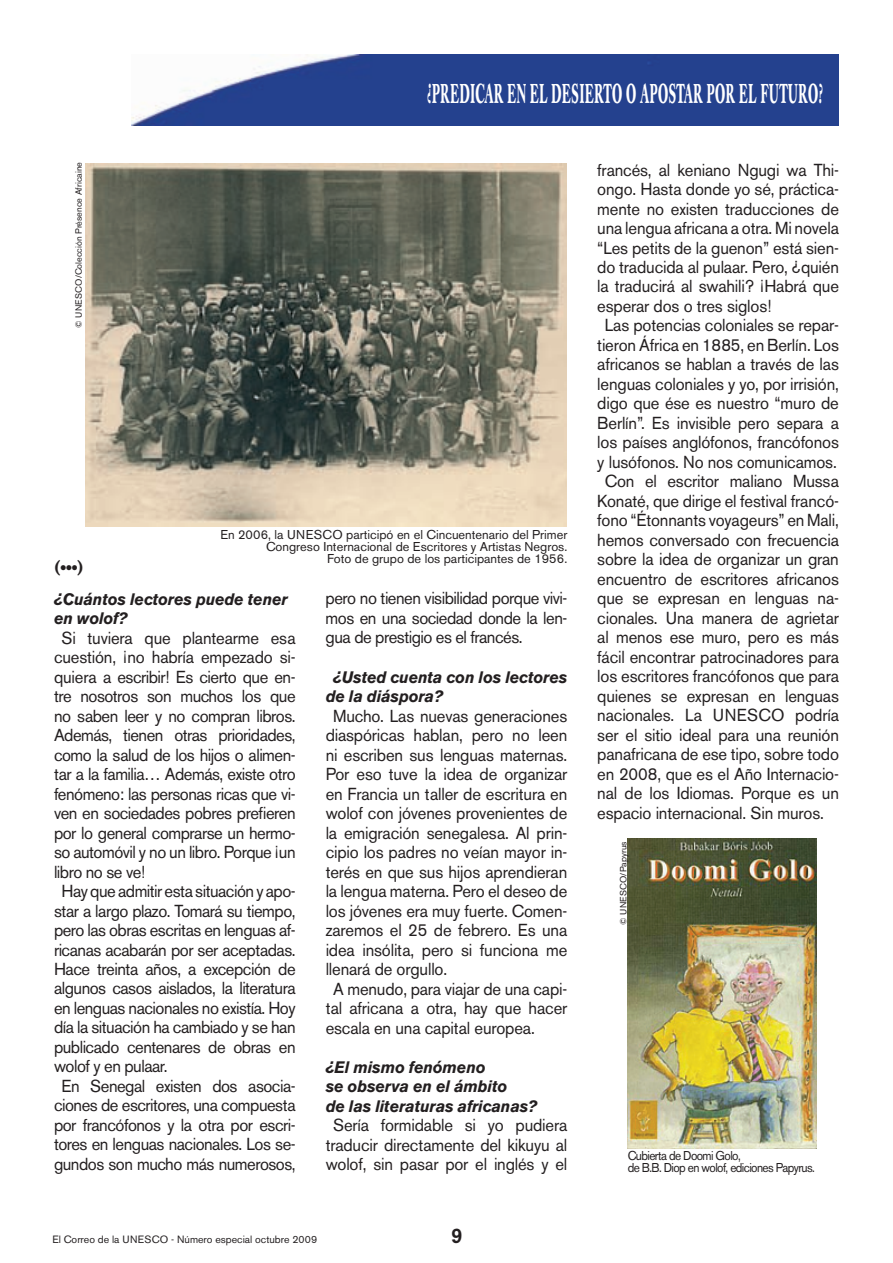
<style>
.page{position:relative;width:893px;height:1263px;background:#fff}
.page>*{position:absolute;margin:0;border:0;box-sizing:border-box;transform-origin:0 0}
.t1{font:700 27px "Caslon Book BE";letter-spacing:.04em;color:#fff;scale:.45 1}
.t2{font:500 21px "Akzidenz Grotesk BE";color:#231f20;scale:.96 1}
.t3{font:500 18px "Akzidenz Grotesk BE";color:#231f20;scale:.96 1}
.t4{font:17.25px/19.5px "Akzidenz Grotesk BE";letter-spacing:-.01em;color:#231f20;text-align:justify;scale:.96 1}
.t5{font:17.25px "Akzidenz Grotesk BE";letter-spacing:-.03em;color:#231f20;scale:.96 1}
.t6{font:italic 700 16.5px/19.5px "Akzidenz Grotesk BE";letter-spacing:-.01em;color:#231f20;scale:.96 1}
.t7{font:12.75px/12px "Akzidenz Grotesk BE";color:#231f20;text-align:right}
.t8{font:12.75px/12px "Akzidenz Grotesk BE";letter-spacing:-.05em;color:#231f20;scale:.93 1}
.t9{font:10.5px "Akzidenz Grotesk BE";color:#231f20}
.t10{font:9px "Akzidenz Grotesk BE";color:#231f20}
</style>
<div class="page">
<img style="left:131px;top:55px;width:708px;height:71px">
<img style="left:628px;top:839px;width:188px;height:309px">
<img style="left:86px;top:164px;width:481px;height:362px">
<h1 class="t1" style="left:428px;top:78px;width:879px">¿PREDICAR EN EL DESIERTO O APOSTAR POR EL FUTURO?</h1>
<p class="t10" style="left:73px;top:328px;width:167px;rotate:-90deg">© UNESCO/Colección Présence Africaine</p>
<p class="t3" style="left:55px;top:557px;width:32px">(•••)</p>
<p class="t7" style="left:220px;top:529px;width:348px">En 2006, la UNESCO participó en el Cincuentenario del Primer<br>Congreso Internacional de Escritores y Artistas Negros.<br>Foto de grupo de los participantes de 1956.</p>
<p class="t6" style="left:54px;top:589px;width:245px">¿Cuántos lectores puede tener en wolof?</p>
<p class="t4" style="left:62px;top:628px;width:245px">Si tuviera que plantearme esa</p>
<p class="t4" style="left:54px;top:647px;width:253px">cuestión, ¡no habría empezado si-</p>
<p class="t5" style="left:54px;top:666px;width:253px">quiera a escribir! Es cierto que en-</p>
<p class="t5" style="left:54px;top:686px;width:253px">tre nosotros son muchos los que</p>
<p class="t5" style="left:54px;top:705px;width:253px">no saben leer y no compran libros.</p>
<p class="t5" style="left:54px;top:725px;width:253px">Además, tienen otras prioridades,</p>
<p class="t5" style="left:54px;top:744px;width:253px">como la salud de los hijos o alimen-</p>
<p class="t5" style="left:54px;top:764px;width:253px">tar a la familia… Además, existe otro</p>
<p class="t5" style="left:54px;top:783px;width:253px">fenómeno: las personas ricas que vi-</p>
<p class="t5" style="left:54px;top:803px;width:253px">ven en sociedades pobres prefieren</p>
<p class="t5" style="left:54px;top:822px;width:253px">por lo general comprarse un hermo-</p>
<p class="t5" style="left:54px;top:842px;width:253px">so automóvil y no un libro. Porque ¡un</p>
<p class="t5" style="left:54px;top:861px;width:97px">libro no se ve!</p>
<p class="t5" style="left:62px;top:881px;width:245px">Hay que admitir esta situación y apo-</p>
<p class="t5" style="left:54px;top:900px;width:253px">star a largo plazo. Tomará su tiempo,</p>
<p class="t5" style="left:54px;top:920px;width:253px">pero las obras escritas en lenguas af-</p>
<p class="t5" style="left:54px;top:939px;width:253px">ricanas acabarán por ser aceptadas.</p>
<p class="t5" style="left:54px;top:959px;width:253px">Hace treinta años, a excepción de</p>
<p class="t5" style="left:54px;top:978px;width:253px">algunos casos aislados, la literatura</p>
<p class="t5" style="left:54px;top:998px;width:253px">en lenguas nacionales no existía. Hoy</p>
<p class="t5" style="left:54px;top:1017px;width:253px">día la situación ha cambiado y se han</p>
<p class="t5" style="left:54px;top:1037px;width:253px">publicado centenares de obras en</p>
<p class="t5" style="left:54px;top:1056px;width:120px">wolof y en pulaar.</p>
<p class="t5" style="left:62px;top:1076px;width:245px">En Senegal existen dos asocia-</p>
<p class="t5" style="left:54px;top:1095px;width:253px">ciones de escritores, una compuesta</p>
<p class="t5" style="left:54px;top:1115px;width:253px">por francófonos y la otra por escri-</p>
<p class="t5" style="left:54px;top:1134px;width:253px">tores en lenguas nacionales. Los se-</p>
<p class="t5" style="left:54px;top:1154px;width:253px">gundos son mucho más numerosos,</p>
<p class="t4" style="left:326px;top:589px;width:253px">pero no tienen visibilidad porque vivi&shy;mos en una sociedad donde la len&shy;gua de prestigio es el francés.</p>
<p class="t6" style="left:326px;top:667px;width:253px;text-indent:7px">¿Usted cuenta con los lectores de la diáspora?</p>
<p class="t4" style="left:333px;top:706px;width:245px">Mucho. Las nuevas generaciones</p>
<p class="t4" style="left:326px;top:725px;width:253px">diaspóricas hablan, pero no leen</p>
<p class="t4" style="left:326px;top:745px;width:253px">ni escriben sus lenguas maternas.</p>
<p class="t4" style="left:326px;top:764px;width:253px">Por eso tuve la idea de organizar</p>
<p class="t4" style="left:326px;top:784px;width:253px">en Francia un taller de escritura en</p>
<p class="t4" style="left:326px;top:803px;width:253px">wolof con jóvenes provenientes de</p>
<p class="t4" style="left:326px;top:823px;width:253px">la emigración senegalesa. Al prin-</p>
<p class="t4" style="left:326px;top:842px;width:253px">cipio los padres no veían mayor in-</p>
<p class="t4" style="left:326px;top:862px;width:253px">terés en que sus hijos aprendieran</p>
<p class="t4" style="left:326px;top:881px;width:253px">la lengua materna. Pero el deseo de</p>
<p class="t4" style="left:326px;top:901px;width:253px">los jóvenes era muy fuerte. Comen-</p>
<p class="t4" style="left:326px;top:920px;width:253px">zaremos el 25 de febrero. Es una</p>
<p class="t4" style="left:326px;top:940px;width:253px">idea insólita, pero si funciona me</p>
<p class="t4" style="left:326px;top:959px;width:128px">llenará de orgullo.</p>
<p class="t4" style="left:333px;top:979px;width:245px">A menudo, para viajar de una capi-</p>
<p class="t4" style="left:326px;top:998px;width:253px">tal africana a otra, hay que hacer</p>
<p class="t4" style="left:326px;top:1018px;width:219px">escala en una capital europea.</p>
<p class="t6" style="left:326px;top:1057px;width:222px">¿El mismo fenómeno<br>se observa en el ámbito<br>de las literaturas africanas?</p>
<p class="t4" style="left:326px;top:1115px;width:253px;text-align:center">Sería formidable si yo pudiera traducir directamente del kikuyu al wolof, sin pasar por el inglés y el</p>
<p class="t9" style="left:52px;top:1233px;width:266px">El Correo de la UNESCO - Número especial octubre 2009</p>
<p class="t2" style="left:451px;top:1223px;width:13px">9</p>
<p class="t4" style="left:597px;top:160px;width:253px">francés, al keniano Ngugi wa Thi-</p>
<p class="t4" style="left:597px;top:179px;width:253px">ongo. Hasta donde yo sé, práctica-</p>
<p class="t4" style="left:597px;top:199px;width:253px">mente no existen traducciones de</p>
<p class="t4" style="left:597px;top:218px;width:253px">una lengua africana a otra. Mi novela</p>
<p class="t4" style="left:597px;top:238px;width:253px">“Les petits de la guenon” está sien-</p>
<p class="t4" style="left:597px;top:257px;width:253px">do traducida al pulaar. Pero, ¿quién</p>
<p class="t4" style="left:597px;top:277px;width:253px">la traducirá al swahili? ¡Habrá que</p>
<p class="t4" style="left:597px;top:296px;width:183px">esperar dos o tres siglos!</p>
<p class="t4" style="left:605px;top:316px;width:245px">Las potencias coloniales se repar-</p>
<p class="t4" style="left:597px;top:335px;width:253px">tieron África en 1885, en Berlín. Los</p>
<p class="t4" style="left:597px;top:355px;width:253px">africanos se hablan a través de las</p>
<p class="t4" style="left:597px;top:374px;width:253px">lenguas coloniales y yo, por irrisión,</p>
<p class="t4" style="left:597px;top:394px;width:253px">digo que ése es nuestro “muro de</p>
<p class="t4" style="left:597px;top:413px;width:253px">Berlín”. Es invisible pero separa a</p>
<p class="t4" style="left:597px;top:433px;width:253px">los países anglófonos, francófonos</p>
<p class="t4" style="left:597px;top:452px;width:251px">y lusófonos. No nos comunicamos.</p>
<p class="t4" style="left:605px;top:472px;width:245px">Con el escritor maliano Mussa</p>
<p class="t4" style="left:597px;top:491px;width:253px">Konaté, que dirige el festival francó-</p>
<p class="t4" style="left:597px;top:511px;width:253px">fono “Étonnants voyageurs” en Mali,</p>
<p class="t4" style="left:597px;top:530px;width:253px">hemos conversado con frecuencia</p>
<p class="t4" style="left:597px;top:550px;width:253px">sobre la idea de organizar un gran</p>
<p class="t4" style="left:597px;top:569px;width:253px">encuentro de escritores africanos</p>
<p class="t4" style="left:597px;top:589px;width:253px">que se expresan en lenguas na-</p>
<p class="t4" style="left:597px;top:608px;width:253px">cionales. Una manera de agrietar</p>
<p class="t4" style="left:597px;top:628px;width:253px">al menos ese muro, pero es más</p>
<p class="t4" style="left:597px;top:647px;width:253px">fácil encontrar patrocinadores para</p>
<p class="t4" style="left:597px;top:667px;width:253px">los escritores francófonos que para</p>
<p class="t4" style="left:597px;top:686px;width:253px">quienes se expresan en lenguas</p>
<p class="t4" style="left:597px;top:706px;width:253px">nacionales. La UNESCO podría</p>
<p class="t4" style="left:597px;top:725px;width:253px">ser el sitio ideal para una reunión</p>
<p class="t4" style="left:597px;top:745px;width:253px">panafricana de ese tipo, sobre todo</p>
<p class="t4" style="left:597px;top:764px;width:253px">en 2008, que es el Año Internacio-</p>
<p class="t4" style="left:597px;top:784px;width:253px">nal de los Idiomas. Porque es un</p>
<p class="t4" style="left:597px;top:803px;width:238px">espacio internacional. Sin muros.</p>
<p class="t10" style="left:618px;top:925px;width:85px;rotate:-90deg">© UNESCO/Papyrus</p>
<p class="t8" style="left:628px;top:1149px;width:203px">Cubierta de Doomi Golo,<br>de B.B. Diop en wolof, ediciones Papyrus.</p>
</div>
